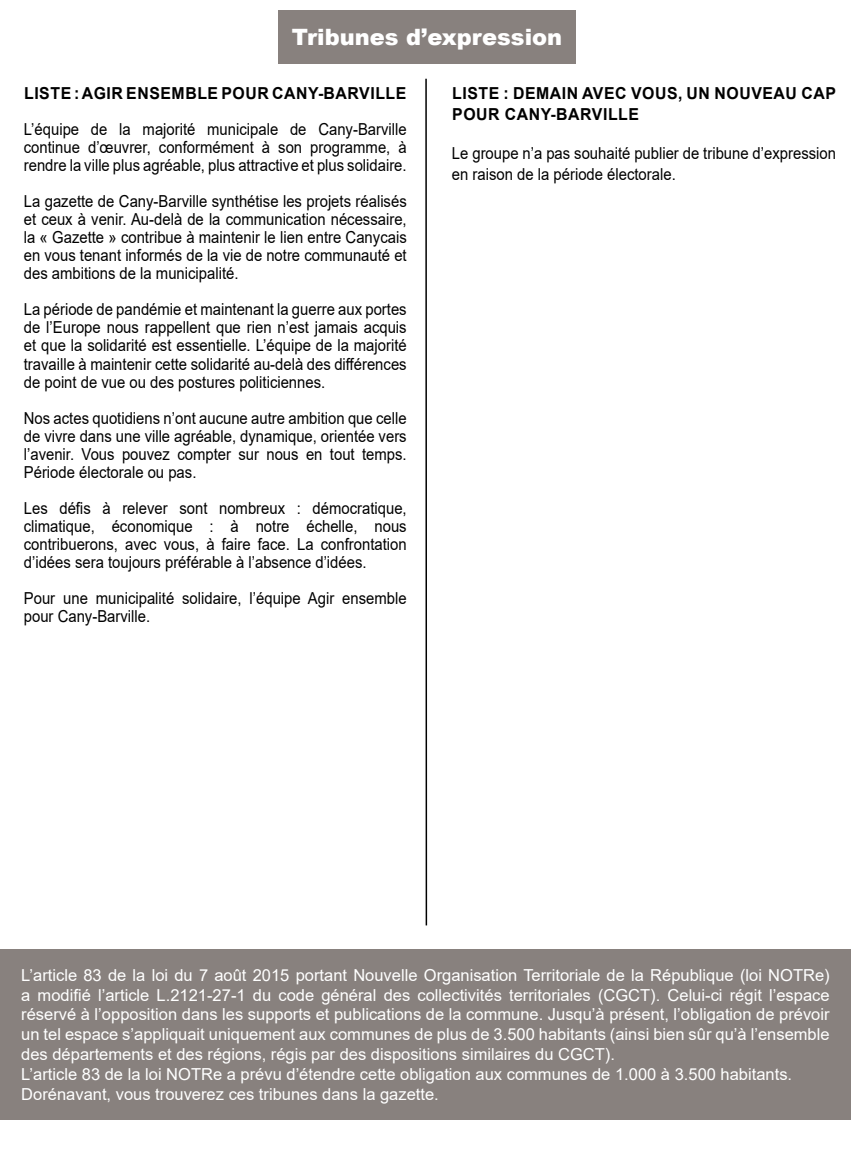
<style>
.page{position:relative;width:851px;height:1149px;background:#fff}
.page>*{position:absolute;margin:0;border:0;box-sizing:border-box;transform-origin:0 0}
.t1{font:900 22.5px "Arial";color:#fff}
.t2{font:16.5px/18px "Arial";color:#000;text-align:justify;scale:.9 1}
.t3{font:16.5px/19.8px "Arial";color:#fff}
.t4{font:700 16.5px/21px "Arial";letter-spacing:.035em;color:#000;scale:.96 1}
</style>
<div class="page">
<hr style="left:425px;top:79px;width:2px;height:846px;background:#000">
<div style="left:0;top:948px;width:850px;height:170px;background:#88817e"></div>
<div style="left:278px;top:11px;width:298px;height:53px;background:#88817e"></div>
<h1 class="t1" style="left:292px;top:21px;width:272px">Tribunes d’expression</h1>
<p class="t4" style="left:24px;top:83px;width:399px">LISTE : AGIR ENSEMBLE POUR CANY-BARVILLE</p>
<p class="t2" style="left:24px;top:120px;width:427px">L’équipe de la majorité municipale de Cany-Barville continue d’œuvrer, conformément à son programme, à rendre la ville plus agréable, plus attractive et plus solidaire.</p>
<p class="t2" style="left:24px;top:192px;width:427px">La gazette de Cany-Barville synthétise les projets réalisés et ceux à venir. Au-delà de la communication nécessaire, la « Gazette » contribue à maintenir le lien entre Canycais en vous tenant informés de la vie de notre communauté et des ambitions de la municipalité.</p>
<p class="t2" style="left:24px;top:300px;width:427px">La période de pandémie et maintenant la guerre aux portes de l’Europe nous rappellent que rien n’est jamais acquis et que la solidarité est essentielle. L’équipe de la majorité travaille à maintenir cette solidarité au-delà des différences de point de vue ou des postures politiciennes.</p>
<p class="t2" style="left:24px;top:408px;width:427px">Nos actes quotidiens n’ont aucune autre ambition que celle de vivre dans une ville agréable, dynamique, orientée vers l’avenir. Vous pouvez compter sur nous en tout temps.<br>Période électorale ou pas.</p>
<p class="t2" style="left:24px;top:498px;width:427px">Les défis à relever sont nombreux : démocratique, climatique, économique : à notre échelle, nous contribuerons, avec vous, à faire face. La confrontation d’idées sera toujours préférable à l’absence d’idées.</p>
<p class="t2" style="left:24px;top:588px;width:427px">Pour une municipalité solidaire, l’équipe Agir ensemble pour Cany-Barville.</p>
<p class="t4" style="left:452px;top:83px;width:401px">LISTE : DEMAIN AVEC VOUS, UN NOUVEAU CAP<br>POUR CANY-BARVILLE</p>
<p class="t2" style="left:452px;top:143px;width:428px;line-height:21px">Le groupe n’a pas souhaité publier de tribune d’expression en raison de la période électorale.</p>
<p class="t3" style="left:21px;top:964px;width:809px">L’article 83 de la loi du 7 août 2015 portant Nouvelle Organisation Territoriale de la République (loi NOTRe) a modifié l’article L.2121-27-1 du code général des collectivités territoriales (CGCT). Celui-ci régit l’espace réservé à l’opposition dans les supports et publications de la commune. Jusqu’à présent, l’obligation de prévoir un tel espace s’appliquait uniquement aux communes de plus de 3.500 habitants (ainsi bien sûr qu’à l’ensemble des départements et des régions, régis par des dispositions similaires du CGCT).<br>L’article 83 de la loi NOTRe a prévu d’étendre cette obligation aux communes de 1.000 à 3.500 habitants.<br>Dorénavant, vous trouverez ces tribunes dans la gazette.</p>
</div>
